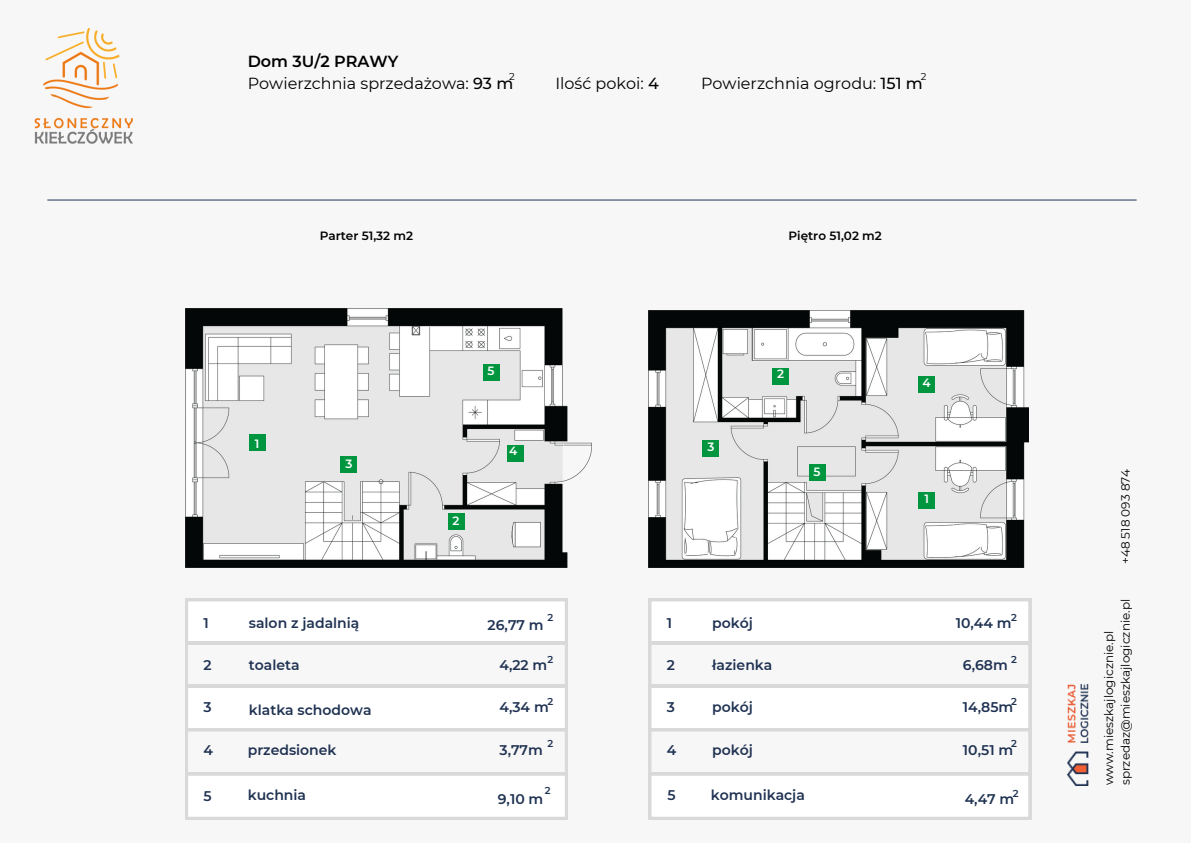
<style>
.page{position:relative;width:1191px;height:843px;background:#fff}
.page>*{position:absolute;margin:0;border:0;box-sizing:border-box;transform-origin:0 0}
.t1{font:16px/21.8px "Montserrat";color:#000}
.t2{font:600 14px "Montserrat";color:#1f3252}
.t3{font:12px "Montserrat";color:#000}
.t4{font:600 12px "Montserrat";color:#000}
.t5{font:600 12px "Montserrat";color:#fff}
.t6{font:600 10px "Montserrat";color:#1f3252}
.t7{font:10px "Montserrat";color:#000}
.s1{font-weight:600}
.s2{font-weight:500}
</style>
<div class="page">
<div style="left:0;top:0;width:1190px;height:842px;background:#f8f7f7"></div>
<hr style="left:47px;top:199px;width:1089px;height:1px;background:#1f3252">
<img style="left:1067px;top:684px;width:21px;height:57px">
<img style="left:1067px;top:751px;width:21px;height:34px">
<img style="left:185px;top:308px;width:406px;height:259px">
<div style="left:249px;top:434px;width:16px;height:16px;background:#009640"></div>
<div style="left:448px;top:513px;width:16px;height:16px;background:#009640"></div>
<img style="left:648px;top:310px;width:380px;height:257px">
<div style="left:702px;top:440px;width:17px;height:16px;background:#009640"></div>
<div style="left:772px;top:368px;width:16px;height:16px;background:#009640"></div>
<div style="left:918px;top:492px;width:16px;height:16px;background:#009640"></div>
<div style="left:918px;top:376px;width:16px;height:16px;background:#009640"></div>
<div style="left:483px;top:364px;width:16px;height:16px;background:#009640"></div>
<div style="left:340px;top:456px;width:17px;height:16px;background:#009640"></div>
<svg style="left:185px;top:598px;width:382px;height:221px"></svg>
<svg style="left:648px;top:598px;width:383px;height:221px"></svg>
<div style="left:507px;top:445px;width:16px;height:16px;background:#009640"></div>
<div style="left:809px;top:464px;width:16px;height:17px;background:#009640"></div>
<img style="left:34px;top:28px;width:99px;height:116px">
<h3 class="t1" style="left:248px;top:51px;width:267px"><span class="s1">Dom 3U/2 PRAWY<br></span>Powierzchnia sprzedażowa: <span class="s2">93 m</span></h3>
<p class="t7" style="left:509px;top:70px;width:7px">2</p>
<p class="t7" style="left:920px;top:70px;width:7px">2</p>
<h3 class="t1" style="left:555px;top:72px;width:105px">Ilość pokoi: <span class="s2">4</span></h3>
<h3 class="t1" style="left:701px;top:72px;width:223px">Powierzchnia ogrodu: <span class="s2">151 m</span></h3>
<p class="t4" style="left:320px;top:229px;width:95px">Parter 51,32 m2</p>
<p class="t4" style="left:788px;top:229px;width:95px">Piętro 51,02 m2</p>
<p class="t5" style="left:255px;top:436px;width:6px">1</p>
<p class="t5" style="left:345px;top:456px;width:8px">3</p>
<h2 class="t2" style="left:203px;top:614px;width:7px">1</h2>
<p class="t2" style="left:203px;top:656px;width:10px">2</p>
<p class="t2" style="left:203px;top:698px;width:10px">3</p>
<h2 class="t2" style="left:203px;top:740px;width:11px">4</h2>
<h2 class="t2" style="left:249px;top:614px;width:112px">salon z jadalnią</h2>
<p class="t2" style="left:249px;top:656px;width:52px">toaleta</p>
<h2 class="t2" style="left:249px;top:701px;width:124px">klatka schodowa</h2>
<p class="t2" style="left:248px;top:740px;width:90px">przedsionek</p>
<h2 class="t5" style="left:452px;top:513px;width:8px">2</h2>
<p class="t5" style="left:487px;top:363px;width:9px">5</p>
<p class="t5" style="left:509px;top:443px;width:10px">4</p>
<p class="t6" style="left:547px;top:610px;width:7px">2</p>
<h2 class="t2" style="left:487px;top:616px;width:57px">26,77 m</h2>
<h2 class="t6" style="left:547px;top:652px;width:7px">2</h2>
<p class="t2" style="left:499px;top:656px;width:49px">4,22 m</p>
<h2 class="t6" style="left:547px;top:695px;width:7px">2</h2>
<p class="t2" style="left:499px;top:698px;width:51px">4,34 m</p>
<h2 class="t6" style="left:547px;top:737px;width:7px">2</h2>
<p class="t2" style="left:499px;top:740px;width:45px">3,77m</p>
<p class="t5" style="left:707px;top:439px;width:8px">3</p>
<h2 class="t5" style="left:777px;top:366px;width:8px">2</h2>
<p class="t5" style="left:813px;top:464px;width:9px">5</p>
<h2 class="t2" style="left:666px;top:614px;width:7px">1</h2>
<p class="t2" style="left:666px;top:656px;width:10px">2</p>
<p class="t2" style="left:666px;top:698px;width:10px">3</p>
<p class="t2" style="left:666px;top:740px;width:11px">4</p>
<p class="t2" style="left:712px;top:614px;width:42px">pokój</p>
<h2 class="t2" style="left:712px;top:656px;width:61px">łazienka</h2>
<h2 class="t2" style="left:712px;top:698px;width:42px">pokój</h2>
<p class="t2" style="left:712px;top:740px;width:42px">pokój</p>
<p class="t5" style="left:922px;top:375px;width:10px">4</p>
<h2 class="t5" style="left:924px;top:491px;width:6px">1</h2>
<p class="t6" style="left:1010px;top:610px;width:7px">2</p>
<p class="t2" style="left:955px;top:614px;width:57px">10,44 m</p>
<p class="t6" style="left:1010px;top:652px;width:7px">2</p>
<p class="t2" style="left:962px;top:698px;width:52px">14,85m</p>
<p class="t2" style="left:962px;top:656px;width:46px">6,68m</p>
<h2 class="t6" style="left:1010px;top:695px;width:7px">2</h2>
<p class="t2" style="left:962px;top:740px;width:52px">10,51 m</p>
<h2 class="t6" style="left:1010px;top:737px;width:7px">2</h2>
<h2 class="t6" style="left:545px;top:783px;width:7px">2</h2>
<p class="t2" style="left:248px;top:785px;width:60px">kuchnia</p>
<h2 class="t6" style="left:1012px;top:786px;width:7px">2</h2>
<h2 class="t2" style="left:203px;top:786px;width:10px">5</h2>
<p class="t2" style="left:667px;top:786px;width:10px">5</p>
<h2 class="t2" style="left:710px;top:786px;width:95px">komunikacja</h2>
<p class="t2" style="left:964px;top:789px;width:51px">4,47 m</p>
<p class="t2" style="left:498px;top:790px;width:47px">9,10 m</p>
<p class="t3" style="left:1117px;top:564px;width:97px;rotate:-90deg">+48 518 093 874</p>
<p class="t3" style="left:1117px;top:785px;width:188px;rotate:-90deg">sprzedaz@mieszkajlogicznie.pl</p>
<p class="t3" style="left:1101px;top:785px;width:156px;rotate:-90deg">www.mieszkajlogicznie.pl</p>
</div>
